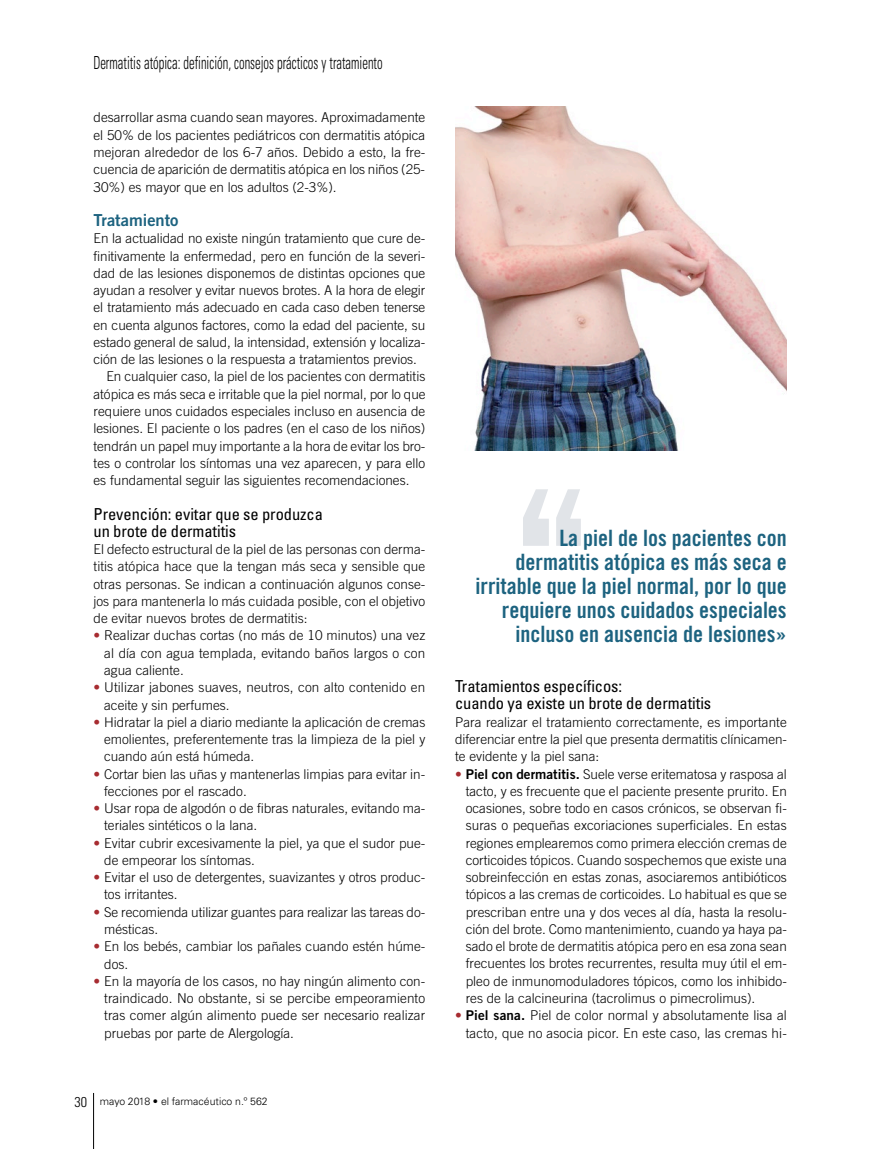
<style>
.page{position:relative;width:872px;height:1149px;background:#fff}
.page>*{position:absolute;margin:0;border:0;box-sizing:border-box;transform-origin:0 0}
.t1{font:22.5px/24px "Trade Gothic LT Std Bd Cn 20";color:#1d6380;text-align:right}
.t2{font:300 condensed 18px "Univers LT Std";color:#000;scale:.7 1}
.t3{font:condensed 16.5px/17.2px "Univers LT Std";letter-spacing:-.005em;color:#000}
.t4{font:16.5px "Trade Gothic LT Std Bd 2";color:#1d6380}
.t5{font:300 condensed 14.25px "Univers LT Std";color:#000}
.t6{font:300 13.5px/17.2px "Trade Gothic LT Std";color:#000;text-align:justify}
.t7{font:300 10.5px "Univers LT Std";color:#000}
.s1{color:#a72c31}
.s2{font-family:"Trade Gothic LT Std Bd 2";font-weight:400}
</style>
<div class="page">
<hr style="left:93px;top:1092px;width:1px;height:56px;background:#000">
<svg style="left:556px;top:489px;width:25px;height:56px"></svg>
<svg style="left:523px;top:489px;width:26px;height:56px"></svg>
<img style="left:455px;top:106px;width:332px;height:344px">
<h2 class="t2" style="left:93px;top:52px;width:415px">Dermatitis atópica: definición, consejos prácticos y tratamiento</h2>
<p class="t6" style="left:94px;top:109px;width:333px">desarrollar asma cuando sean mayores. Aproximadamente el 50% de los pacientes pediátricos con dermatitis atópica mejoran alrededor de los 6-7 años. Debido a esto, la fre&shy;cuencia de aparición de dermatitis atópica en los niños (25- 30%) es mayor que en los adultos (2-3%).</p>
<p class="t4" style="left:94px;top:210px;width:86px">Tratamiento</p>
<p class="t6" style="left:94px;top:230px;width:333px">En la actualidad no existe ningún tratamiento que cure de-</p>
<p class="t6" style="left:94px;top:247px;width:333px">finitivamente la enfermedad, pero en función de la severi-</p>
<p class="t6" style="left:94px;top:264px;width:333px">dad de las lesiones disponemos de distintas opciones que</p>
<p class="t6" style="left:94px;top:281px;width:333px">ayudan a resolver y evitar nuevos brotes. A la hora de elegir</p>
<p class="t6" style="left:94px;top:299px;width:333px">el tratamiento más adecuado en cada caso deben tenerse</p>
<p class="t6" style="left:94px;top:316px;width:333px">en cuenta algunos factores, como la edad del paciente, su</p>
<p class="t6" style="left:94px;top:333px;width:333px">estado general de salud, la intensidad, extensión y localiza-</p>
<p class="t6" style="left:94px;top:350px;width:325px">ción de las lesiones o la respuesta a tratamientos previos.</p>
<p class="t6" style="left:106px;top:368px;width:320px">En cualquier caso, la piel de los pacientes con dermatitis</p>
<p class="t6" style="left:94px;top:385px;width:333px">atópica es más seca e irritable que la piel normal, por lo que</p>
<p class="t6" style="left:94px;top:402px;width:333px">requiere unos cuidados especiales incluso en ausencia de</p>
<p class="t6" style="left:94px;top:419px;width:333px">lesiones. El paciente o los padres (en el caso de los niños)</p>
<p class="t6" style="left:94px;top:437px;width:333px">tendrán un papel muy importante a la hora de evitar los bro-</p>
<p class="t6" style="left:94px;top:454px;width:333px">tes o controlar los síntomas una vez aparecen, y para ello</p>
<p class="t6" style="left:94px;top:471px;width:317px">es fundamental seguir las siguientes recomendaciones.</p>
<p class="t3" style="left:94px;top:504px;width:231px">Prevención: evitar que se produzca un brote de dermatitis</p>
<p class="t6" style="left:94px;top:540px;width:333px">El defecto estructural de la piel de las personas con derma&shy;titis atópica hace que la tengan más seca y sensible que otras personas. Se indican a continuación algunos conse&shy;jos para mantenerla lo más cuidada posible, con el objetivo de evitar nuevos brotes de dermatitis:</p>
<p class="t6" style="left:104px;top:626px;width:323px;text-indent:-11px"><span class="s1">•</span> Realizar duchas cortas (no más de 10 minutos) una vez al día con agua templada, evitando baños largos o con agua caliente.</p>
<p class="t6" style="left:104px;top:678px;width:322px;text-indent:-11px"><span class="s1">•</span> Utilizar jabones suaves, neutros, con alto contenido en aceite y sin perfumes.</p>
<p class="t6" style="left:104px;top:713px;width:323px;text-indent:-11px"><span class="s1">•</span> Hidratar la piel a diario mediante la aplicación de cremas emolientes, preferentemente tras la limpieza de la piel y cuando aún está húmeda.</p>
<p class="t6" style="left:104px;top:764px;width:322px;text-indent:-11px"><span class="s1">•</span> Cortar bien las uñas y mantenerlas limpias para evitar in&shy;fecciones por el rascado.</p>
<p class="t6" style="left:104px;top:799px;width:323px;text-indent:-11px"><span class="s1">•</span> Usar ropa de algodón o de fibras naturales, evitando ma&shy;teriales sintéticos o la lana.</p>
<p class="t6" style="left:104px;top:833px;width:322px;text-indent:-11px"><span class="s1">•</span> Evitar cubrir excesivamente la piel, ya que el sudor pue&shy;de empeorar los síntomas.</p>
<p class="t6" style="left:104px;top:868px;width:323px;text-indent:-11px"><span class="s1">•</span> Evitar el uso de detergentes, suavizantes y otros produc&shy;tos irritantes.</p>
<p class="t6" style="left:104px;top:902px;width:322px;text-indent:-11px"><span class="s1">•</span> Se recomienda utilizar guantes para realizar las tareas do&shy;mésticas.</p>
<p class="t6" style="left:104px;top:937px;width:323px;text-indent:-11px"><span class="s1">•</span> En los bebés, cambiar los pañales cuando estén húme&shy;dos.</p>
<p class="t6" style="left:104px;top:971px;width:322px;text-indent:-11px"><span class="s1">•</span> En la mayoría de los casos, no hay ningún alimento con&shy;traindicado. No obstante, si se percibe empeoramiento tras comer algún alimento puede ser necesario realizar pruebas por parte de Alergología.</p>
<p class="t5" style="left:75px;top:1092px;width:14px">30</p>
<p class="t7" style="left:100px;top:1094px;width:169px">mayo 2018 • el farmacéutico n.º 562</p>
<h1 class="t1" style="left:475px;top:525px;width:312px">La piel de los pacientes con dermatitis atópica es más seca e irritable que la piel normal, por lo que requiere unos cuidados especiales incluso en ausencia de lesiones»</h1>
<p class="t3" style="left:455px;top:677px;width:258px">Tratamientos específicos:<br>cuando ya existe un brote de dermatitis</p>
<p class="t6" style="left:455px;top:713px;width:333px">Para realizar el tratamiento correctamente, es importante diferenciar entre la piel que presenta dermatitis clínicamen&shy;te evidente y la piel sana:</p>
<p class="t6" style="left:466px;top:764px;width:323px;text-indent:-11px"><span class="s1">•</span> <span class="s2">Piel con dermatitis.</span> Suele verse eritematosa y rasposa al tacto, y es frecuente que el paciente presente prurito. En ocasiones, sobre todo en casos crónicos, se observan fi&shy;suras o pequeñas excoriaciones superficiales. En estas regiones emplearemos como primera elección cremas de corticoides tópicos. Cuando sospechemos que existe una sobreinfección en estas zonas, asociaremos antibióticos tópicos a las cremas de corticoides. Lo habitual es que se prescriban entre una y dos veces al día, hasta la resolu&shy;ción del brote. Como mantenimiento, cuando ya haya pa&shy;sado el brote de dermatitis atópica pero en esa zona sean frecuentes los brotes recurrentes, resulta muy útil el em&shy;pleo de inmunomoduladores tópicos, como los inhibido&shy;res de la calcineurina (tacrolimus o pimecrolimus).</p>
<p class="t6" style="left:455px;top:1006px;width:333px;text-align:right"><span class="s1">•</span> <span class="s2">Piel sana.</span> Piel de color normal y absolutamente lisa al tacto, que no asocia picor. En este caso, las cremas hi-</p>
</div>
